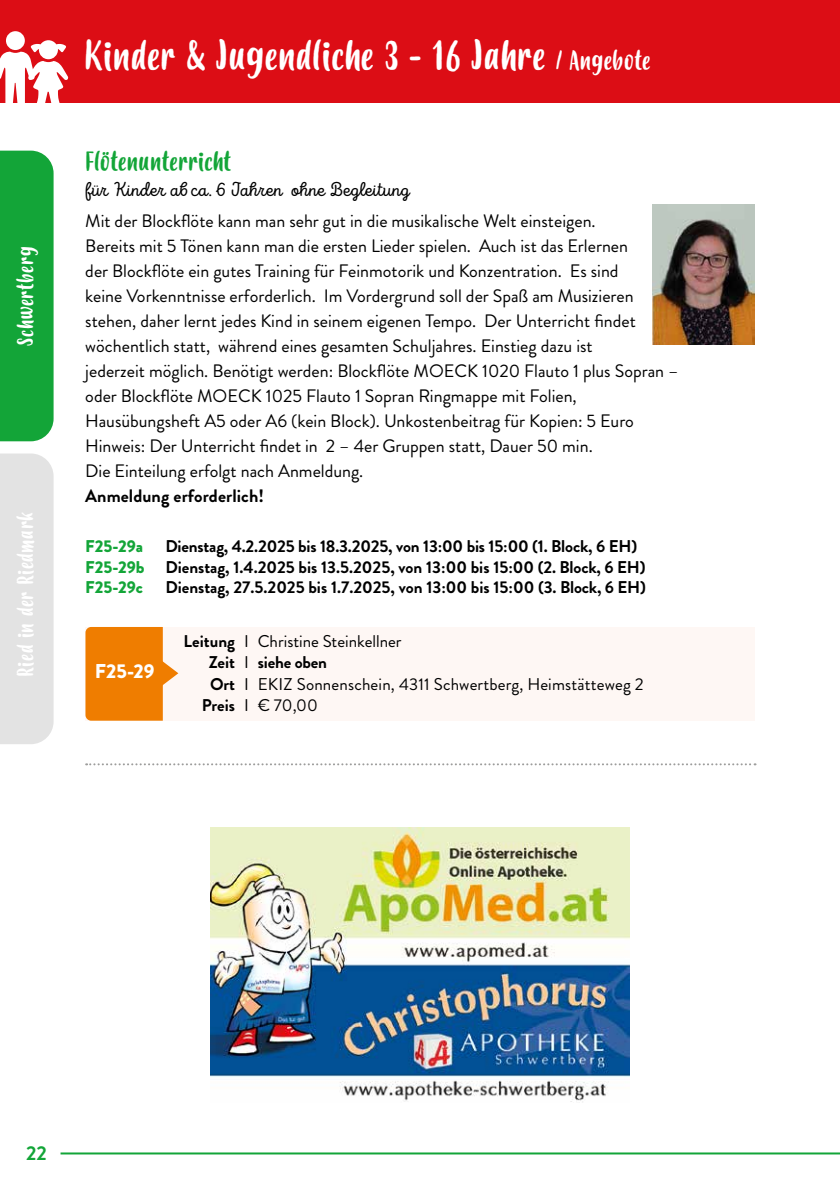
<style>
.page{position:relative;width:840px;height:1191px;background:#fff}
.page>*{position:absolute;margin:0;border:0;box-sizing:border-box;transform-origin:0 0}
.t1{font:40px "Budidaya";letter-spacing:.01em;color:#fff}
.t2{font:26px "Budidaya";letter-spacing:.01em;color:#13a538}
.t3{font:22px "Budidaya";letter-spacing:.025em;color:#fff}
.t4{font:20px "Intro Script";color:#000}
.t5{font:900 20px "Brandon Grotesque";color:#fff}
.t6{font:700 20px "Brandon Grotesque";color:#13a538}
.t7{font:18px/25px "Brandon Grotesque";color:#000}
.t8{font:700 18px "Brandon Grotesque";letter-spacing:.005em;color:#000}
.t9{font:700 17px/20.4px "Brandon Grotesque";letter-spacing:-.01em;color:#000}
.t10{font:17px "Brandon Grotesque";letter-spacing:.01em;color:#000}
.t11{font:900 17px "Brandon Grotesque";color:#13a538}
.s1{font-size:26px}
.s2{font-weight:900;color:#13a538}
.s3{font-weight:700}
.s4{font-weight:400}
</style>
<div class="page">
<div style="left:0;top:0;width:839px;height:102px;background:#dc0d15"></div>
<hr style="left:60px;top:1152px;width:779px;height:2px;background:#13a538">
<svg style="left:0;top:150px;width:54px;height:594px;background:#7fc691"></svg>
<svg style="left:0;top:40px;width:68px;height:63px"></svg>
<div style="left:6px;top:31px;width:19px;height:19px;background:#fff;border-radius:50%"></div>
<img style="left:652px;top:204px;width:102px;height:141px">
<div style="left:85px;top:627px;width:669px;height:93px;background:#fef7f4"></div>
<svg style="left:85px;top:627px;width:93px;height:93px;background:#f18f24"></svg>
<svg style="left:86px;top:763px;width:669px;height:2px"></svg>
<img style="left:211px;top:827px;width:417px;height:275px">
<p class="t3" style="left:13px;top:346px;width:101px;rotate:-90deg">Schwertberg</p>
<p class="t3" style="left:13px;top:677px;width:167px;rotate:-90deg">Ried in der Riedmark</p>
<h1 class="t1" style="left:84px;top:33px;width:567px">Kinder &amp; Jugendliche 3 - 16 Jahre <span class="s1">/ Angebote</span></h1>
<h2 class="t2" style="left:85px;top:146px;width:147px">Flötenunterricht</h2>
<p class="t4" style="left:85px;top:177px;width:326px">für Kinder ab ca. 6 Jahren ohne Begleitung</p>
<p class="t7" style="left:85px;top:209px;width:594px">Mit der Blockflöte kann man sehr gut in die musikalische Welt einsteigen.<br>Bereits mit 5 Tönen kann man die ersten Lieder spielen. Auch ist das Erlernen<br>der Blockflöte ein gutes Training für Feinmotorik und Konzentration. Es sind<br>keine Vorkenntnisse erforderlich. Im Vordergrund soll der Spaß am Musizieren stehen, daher lernt jedes Kind in seinem eigenen Tempo. Der Unterricht findet wöchentlich statt, während eines gesamten Schuljahres. Einstieg dazu ist<br>jederzeit möglich. Benötigt werden: Blockflöte MOECK 1020 Flauto 1 plus Sopran – oder Blockflöte MOECK 1025 Flauto 1 Sopran Ringmappe mit Folien, Hausübungsheft A5 oder A6 (kein Block). Unkostenbeitrag für Kopien: 5 Euro Hinweis: Der Unterricht findet in 2 – 4er Gruppen statt, Dauer 50 min.<br>Die Einteilung erfolgt nach Anmeldung.</p>
<p class="t8" style="left:85px;top:483px;width:180px">Anmeldung erforderlich!</p>
<p class="t11" style="left:85px;top:534px;width:59px">F25-29a</p>
<p class="t9" style="left:85px;top:536px;width:561px;text-indent:80px">Dienstag, 4.2.2025 bis 18.3.2025, von 13:00 bis 15:00 (1. Block, 6 EH)<br><span class="s2">F25-29b</span> Dienstag, 1.4.2025 bis 13.5.2025, von 13:00 bis 15:00 (2. Block, 6 EH)<br><span class="s2">F25-29c</span></p>
<p class="t9" style="left:165px;top:577px;width:482px">Dienstag, 27.5.2025 bis 1.7.2025, von 13:00 bis 15:00 (3. Block, 6 EH)</p>
<p class="t5" style="left:95px;top:656px;width:61px">F25-29</p>
<p class="t10" style="left:183px;top:629px;width:219px"><span class="s3">Leitung</span> I Christine Steinkellner</p>
<p class="t9" style="left:208px;top:652px;width:120px">Zeit <span class="s4">I</span> siehe oben</p>
<p class="t10" style="left:210px;top:672px;width:435px"><span class="s3">Ort</span> I EKIZ Sonnenschein, 4311 Schwertberg, Heimstätteweg 2</p>
<p class="t10" style="left:202px;top:694px;width:117px"><span class="s3">Preis</span> I € 70,00</p>
<p class="t6" style="left:26px;top:1138px;width:22px">22</p>
</div>
